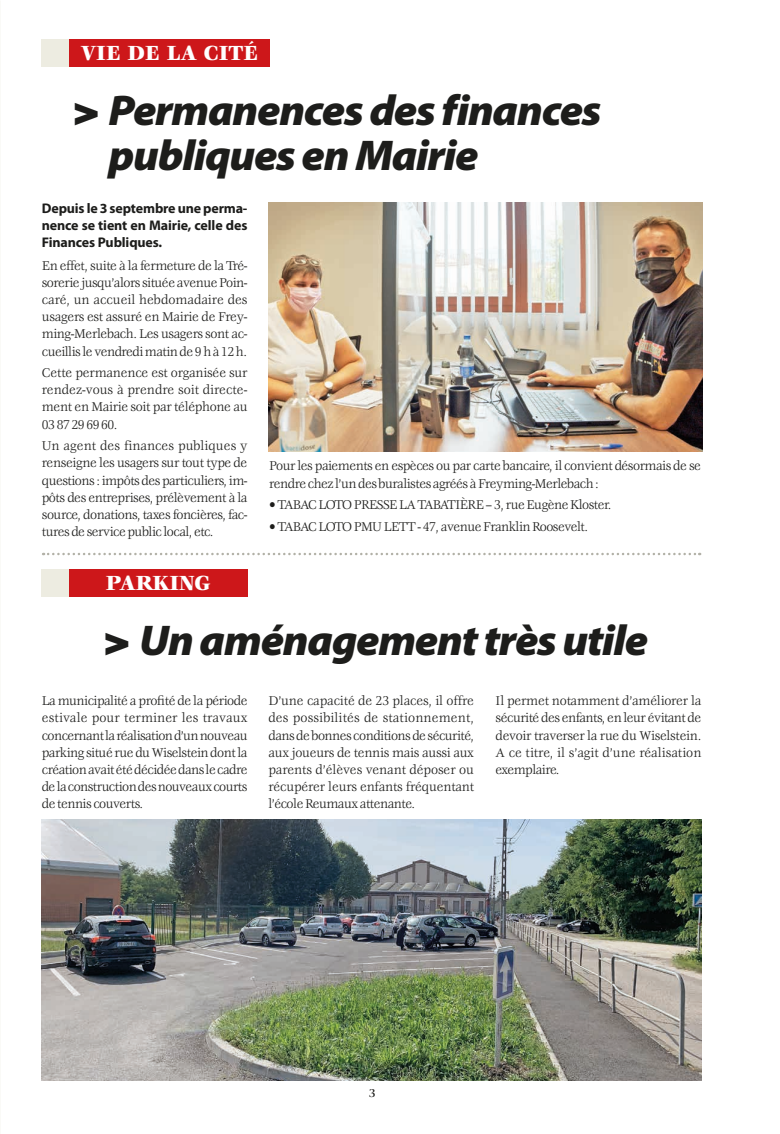
<style>
.page{position:relative;width:780px;height:1134px;background:#fff}
.page>*{position:absolute;margin:0;border:0;box-sizing:border-box;transform-origin:0 0}
.t1{font:italic 900 43.25px/45px "Myriad Pro";letter-spacing:-.03em;color:#1d1d1b;scale:1.04 1}
.t2{font:900 22.5px "Veljovic Std";color:#fff;scale:.94 1}
.t3{font:14px/17.1px "Veljovic Std";letter-spacing:-.035em;color:#1d1d1b;text-align:justify;scale:.94 1}
.t4{font:700 14px/17.1px "Myriad Pro";letter-spacing:-.01em;color:#1d1d1b;text-align:justify}
.t5{font:500 12.5px "Veljovic Std";color:#1d1d1b}
.s1{font-family:"Helvetica Neue LT Std"}
</style>
<div class="page">
<div style="left:42px;top:569px;width:27px;height:28px;background:#edece1"></div>
<div style="left:42px;top:40px;width:27px;height:27px;background:#edece1"></div>
<div style="left:69px;top:569px;width:178px;height:28px;background:#cd171a"></div>
<div style="left:69px;top:40px;width:200px;height:27px;background:#cd171a"></div>
<svg style="left:43px;top:553px;width:657px;height:2px"></svg>
<img style="left:42px;top:819px;width:660px;height:262px">
<img style="left:269px;top:203px;width:433px;height:249px">
<h2 class="t2" style="left:80px;top:41px;width:190px">VIE DE LACITÉ</h2>
<h1 class="t1" style="left:109px;top:87px;width:475px;text-indent:-36px"><span class="s1">&gt;</span> Permanences des finances publiques en Mairie</h1>
<p class="t4" style="left:42px;top:199px;width:207px">Depuis le 3 septembre une perma&shy;nence se tient en Mairie, celle des Finances Publiques.</p>
<p class="t3" style="left:42px;top:258px;width:220px">En effet, suite à la fermeture de la Tré&shy;sorerie jusqu’alors située avenue Poin&shy;caré, un accueil hebdomadaire des usagers est assuré en Mairie de Frey&shy;ming-Merlebach. Les usagers sont ac&shy;cueillis le vendredi matin de 9 h à 12 h.</p>
<p class="t3" style="left:42px;top:365px;width:220px">Cette permanence est organisée sur rendez-vous à prendre soit directe&shy;ment en Mairie soit par téléphone au 03 87 29 69 60.</p>
<p class="t3" style="left:42px;top:438px;width:220px">Un agent des finances publiques y renseigne les usagers sur tout type de questions : impôts des particuliers, im&shy;pôts des entreprises, prélèvement à la source, donations, taxes foncières, fac&shy;tures de service public local, etc.</p>
<p class="t3" style="left:269px;top:458px;width:461px">Pour les paiements en espèces ou par carte bancaire, il convient désormais de se rendre chez l’un des buralistes agréés à Freyming-Merlebach :</p>
<p class="t3" style="left:269px;top:497px;width:365px">• TABAC LOTO PRESSE LA TABATIÈRE – 3, rue Eugène Kloster.</p>
<p class="t3" style="left:269px;top:519px;width:341px">• TABAC LOTO PMU LETT - 47, avenue Franklin Roosevelt.</p>
<h2 class="t2" style="left:106px;top:571px;width:113px">PARKING</h2>
<h1 class="t1" style="left:103px;top:616px;width:525px"><span class="s1">&gt;</span> Un aménagement très utile</h1>
<p class="t3" style="left:42px;top:693px;width:220px">La municipalité a profité de la période estivale pour terminer les travaux concernant la réalisation d’un nouveau parking situé rue du Wiselstein dont la création avait été décidée dans le cadre de la construction des nouveaux courts de tennis couverts.</p>
<p class="t3" style="left:268px;top:693px;width:220px">D’une capacité de 23 places, il offre des possibilités de stationnement, dans de bonnes conditions de sécurité, aux joueurs de tennis mais aussi aux parents d’élèves venant déposer ou récupérer leurs enfants fréquentant l’école Reumaux attenante.</p>
<p class="t3" style="left:495px;top:693px;width:220px">Il permet notamment d’améliorer la sécurité des enfants, en leur évitant de devoir traverser la rue du Wiselstein.<br>A ce titre, il s’agit d’une réalisation exemplaire.</p>
<p class="t5" style="left:369px;top:1086px;width:8px">3</p>
</div>
